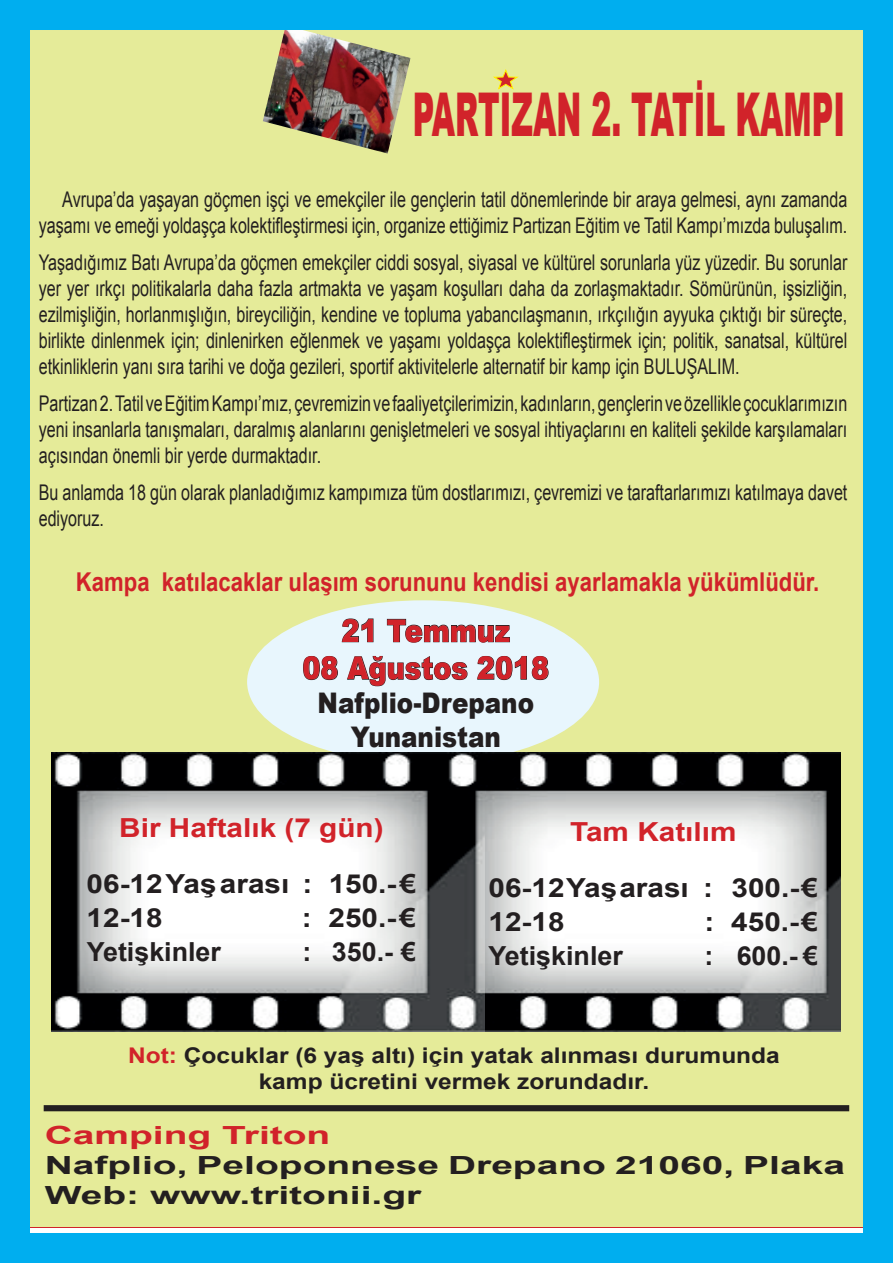
<style>
.page{position:relative;width:893px;height:1263px;background:#fff}
.page>*{position:absolute;margin:0;border:0;box-sizing:border-box;transform-origin:0 0}
.t1{font:900 60.3px "Arial";color:#d1232a;scale:.5 1}
.t2{font:900 31.2px/37.5px "Arial";color:#d1232a;text-align:center;scale:.87 1}
.t3{font:900 28.35px/34px "Arial";color:#231f20;text-align:center;scale:.87 1}
.t4{font:700 26.25px/33.9px "Arial";color:#231f20;scale:1.13 1}
.t5{font:700 26.25px "Arial";color:#231f20}
.t6{font:700 26.25px "Arial";color:#d1232a;scale:1.13 1}
.t7{font:700 25.95px "Arial";color:#d1232a;scale:.85 1}
.t8{font:700 25.05px/30px "Arial";color:#231f20;scale:1.56 1}
.t9{font:700 25.05px "Arial";color:#d1232a;scale:1.56 1}
.t10{font:21.6px/26px "Arial";color:#231f20;text-align:justify;scale:.74 1}
.t11{font:700 21.6px/26px "Arial";color:#231f20;text-align:center;scale:1.13 1}
.s1{color:#d1232a}
</style>
<div class="page">
<div style="left:31px;top:31px;width:831px;height:1196px;background:#e5eb99"></div>
<div style="left:247px;top:600px;width:352px;height:163px;background:#e8f6fd;border-radius:50%"></div>
<svg style="left:341px;top:618px;width:33px;height:25px"></svg>
<svg style="left:386px;top:618px;width:124px;height:25px"></svg>
<svg style="left:303px;top:656px;width:35px;height:24px"></svg>
<svg style="left:347px;top:656px;width:121px;height:31px"></svg>
<svg style="left:477px;top:656px;width:72px;height:24px"></svg>
<img style="left:263px;top:31px;width:148px;height:123px">
<svg style="left:491px;top:69px;width:29px;height:22px"></svg>
<img style="left:485px;top:752px;width:355px;height:279px">
<img style="left:52px;top:752px;width:433px;height:279px">
<div style="left:44px;top:1105px;width:805px;height:6px;background:#231f20"></div>
<div style="left:0;top:0;width:893px;height:1263px;border:30px solid #00aeef"></div>
<h1 class="t1" style="left:413px;top:71px;width:866px">PARTIZAN 2. TATİL KAMPI</h1>
<p class="t10" style="left:39px;top:187px;width:1094px;text-align:right">Avrupa’da yaşayan göçmen işçi ve emekçiler ile gençlerin tatil dönemlerinde bir araya gelmesi, aynı zamanda yaşamı ve emeği yoldaşça kolektifleştirmesi için, organize ettiğimiz Partizan Eğitim ve Tatil Kampı’mızda buluşalım.</p>
<p class="t10" style="left:39px;top:250px;width:1094px">Yaşadığımız Batı Avrupa’da göçmen emekçiler ciddi sosyal, siyasal ve kültürel sorunlarla yüz yüzedir. Bu sorunlar yer yer ırkçı politikalarla daha fazla artmakta ve yaşam koşulları daha da zorlaşmaktadır. Sömürünün, işsizliğin, ezilmişliğin, horlanmışlığın, bireyciliğin, kendine ve topluma yabancılaşmanın, ırkçılığın ayyuka çıktığı bir süreçte, birlikte dinlenmek için; dinlenirken eğlenmek ve yaşamı yoldaşça kolektifleştirmek için; politik, sanatsal, kültürel etkinliklerin yanı sıra tarihi ve doğa gezileri, sportif aktivitelerle alternatif bir kamp için BULUŞALIM.</p>
<p class="t10" style="left:39px;top:390px;width:1094px">Partizan 2. Tatil ve Eğitim Kampı’mız, çevremizin ve faaliyetçilerimizin, kadınların, gençlerin ve özellikle çocuklarımızın yeni insanlarla tanışmaları, daralmış alanlarını genişletmeleri ve sosyal ihtiyaçlarını en kaliteli şekilde karşılamaları açısından önemli bir yerde durmaktadır.</p>
<p class="t10" style="left:39px;top:479px;width:1094px">Bu anlamda 18 gün olarak planladığımız kampımıza tüm dostlarımızı, çevremizi ve taraftarlarımızı katılmaya davet ediyoruz.</p>
<p class="t7" style="left:76px;top:564px;width:876px">Kampa katılacaklar ulaşım sorununu kendisi ayarlamakla yükümlüdür.</p>
<h2 class="t2" style="left:302px;top:611px;width:285px">21 Temmuz<br>08 Ağustos 2018</h2>
<h3 class="t3" style="left:318px;top:685px;width:250px">Nafplio-Drepano<br>Yunanistan</h3>
<p class="t6" style="left:119px;top:810px;width:235px">Bir Haftalık (7 gün)</p>
<p class="t4" style="left:87px;top:868px;width:293px">06-12 Yaş arası : 150.- €<br>12-18</p>
<p class="t4" style="left:302px;top:902px;width:103px">: 250.- €</p>
<p class="t6" style="left:570px;top:814px;width:149px">Tam Katılım</p>
<p class="t4" style="left:488px;top:872px;width:293px">06-12 Yaş arası : 300.- €<br>12-18</p>
<p class="t4" style="left:704px;top:905px;width:102px">: 450.- €</p>
<p class="t5" style="left:87px;top:934px;width:136px">Yetişkinler</p>
<p class="t5" style="left:302px;top:934px;width:115px">: 350.- €</p>
<p class="t5" style="left:488px;top:938px;width:136px">Yetişkinler</p>
<p class="t5" style="left:704px;top:938px;width:115px">: 600.- €</p>
<p class="t11" style="left:128px;top:1043px;width:578px"><span class="s1">Not:</span> Çocuklar (6 yaş altı) için yatak alınması durumunda kamp ücretini vermek zorundadır.</p>
<p class="t9" style="left:45px;top:1118px;width:185px">Camping Triton</p>
<p class="t8" style="left:45px;top:1151px;width:514px">Nafplio, Peloponnese Drepano 21060, Plaka<br>Web: www.tritonii.gr</p>
</div>
